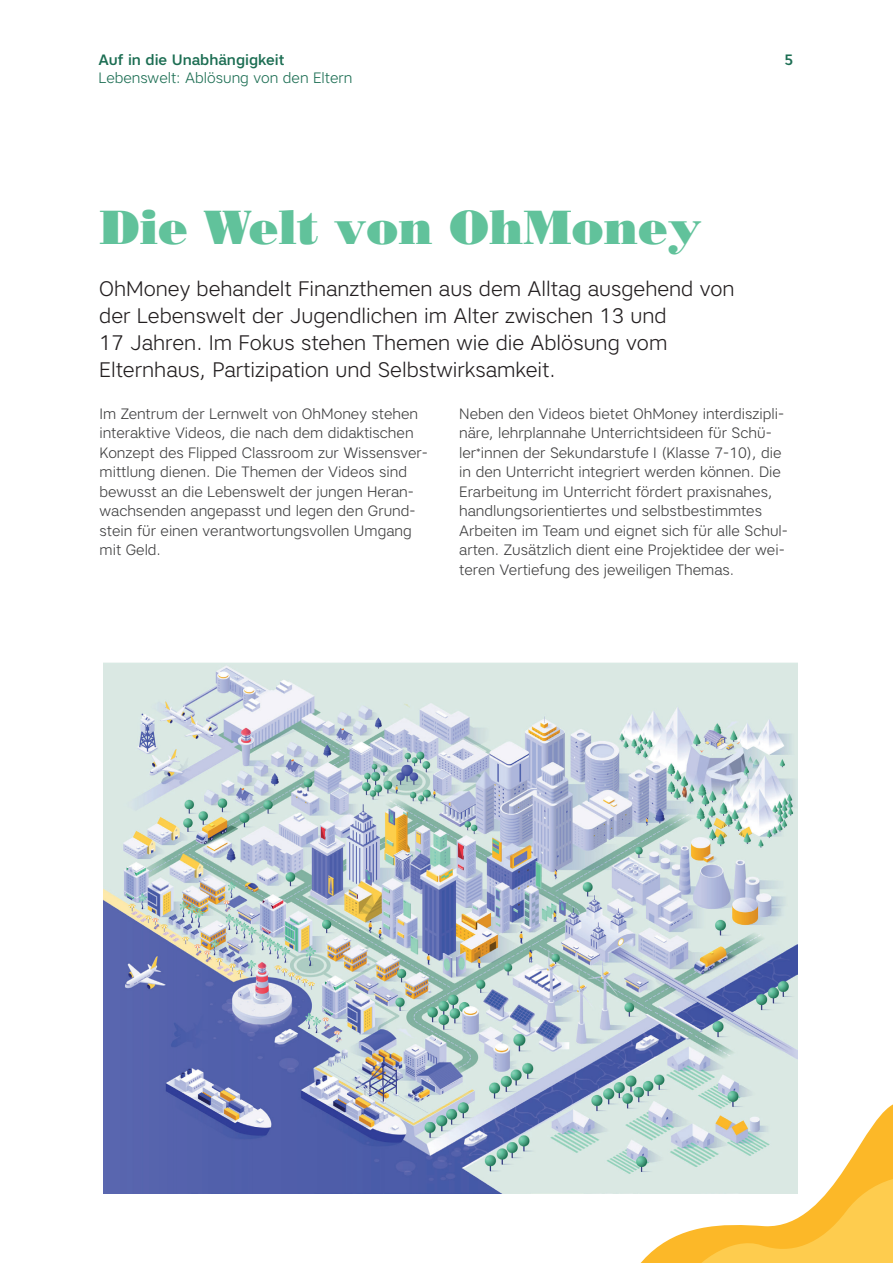
<style>
.page{position:relative;width:893px;height:1263px;background:#fff}
.page>*{position:absolute;margin:0;border:0;box-sizing:border-box;transform-origin:0 0}
.t1{font:48px "Bodoni Std Poster";color:#61c29b}
.t2{font:300 21px/27px "Artico";color:#231f20}
.t3{font:300 15px/19.5px "Artico";color:#3e3e3f}
.t4{font:300 15px "Artico";color:#1c6e53}
.t5{font:500 15px "Artico";color:#1c6e53}
</style>
<div class="page">
<svg style="left:848px;top:1104px;width:45px;height:59px;fill:#fcb828"></svg>
<svg style="left:640px;top:1163px;width:253px;height:100px"></svg>
<img style="left:104px;top:662px;width:694px;height:532px">
<p class="t5" style="left:98px;top:50px;width:188px">Auf in die Unabhängigkeit</p>
<p class="t4" style="left:98px;top:68px;width:256px">Lebenswelt: Ablösung von den Eltern</p>
<h1 class="t1" style="left:100px;top:198px;width:604px">Die Welt von OhMoney</h1>
<p class="t5" style="left:784px;top:50px;width:11px">5</p>
<h2 class="t2" style="left:99px;top:275px;width:637px">OhMoney behandelt Finanzthemen aus dem Alltag ausgehend von der Lebenswelt der Jugendlichen im Alter zwischen 13 und<br>17 Jahren. Im Fokus stehen Themen wie die Ablösung vom Elternhaus, Partizipation und Selbstwirksamkeit.</h2>
<p class="t3" style="left:100px;top:404px;width:330px">Im Zentrum der Lernwelt von OhMoney stehen interaktive Videos, die nach dem didaktischen Konzept des Flipped Classroom zur Wissensver&shy;mittlung dienen. Die Themen der Videos sind bewusst an die Lebenswelt der jungen Heran&shy;wachsenden angepasst und legen den Grund&shy;stein für einen verantwortungsvollen Umgang mit Geld.</p>
<p class="t3" style="left:459px;top:404px;width:330px">Neben den Videos bietet OhMoney interdiszipli&shy;näre, lehrplannahe Unterrichtsideen für Schü&shy;ler<sup>*</sup>innen der Sekundarstufe I (Klasse 7-10), die in den Unterricht integriert werden können. Die Erarbeitung im Unterricht fördert praxisnahes, handlungsorientiertes und selbstbestimmtes Arbeiten im Team und eignet sich für alle Schul&shy;arten. Zusätzlich dient eine Projektidee der wei&shy;teren Vertiefung des jeweiligen Themas.</p>
</div>
